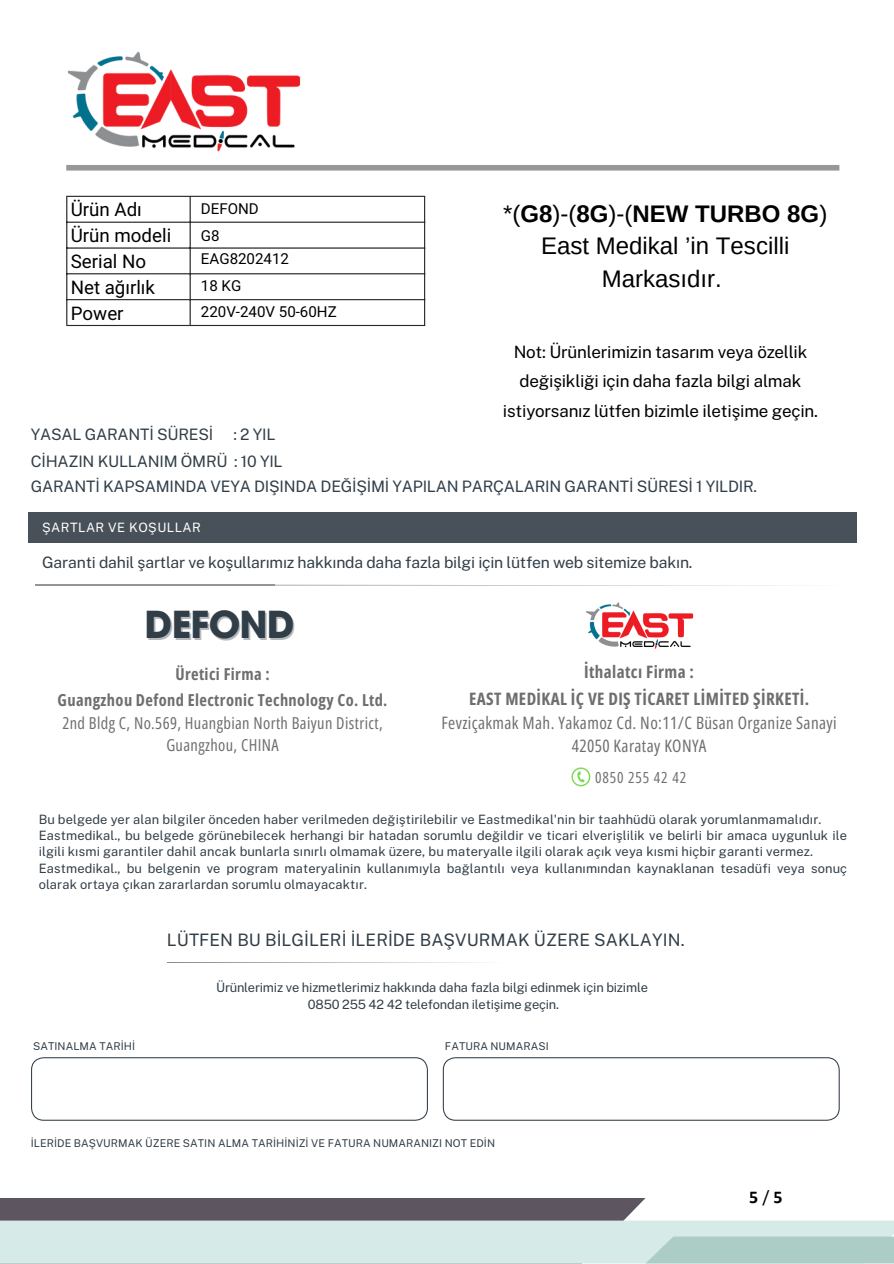
<style>
.page{position:relative;width:894px;height:1264px;background:#fff}
.page>*{position:absolute;margin:0;border:0;box-sizing:border-box;transform-origin:0 0}
.t1{font:700 37.05px "ITC Avant Garde Pro";letter-spacing:-.02em;color:#313e48}
.t2{font:24px/32.7px "Arimo";color:#000;text-align:center}
.t3{font:18.75px/25.8px "Araboto";color:#000}
.t4{font:700 18px "Calibri";color:#000}
.t5{font:17.1px/22.8px "Open Sans Condensed";letter-spacing:.025em;color:#6d6e70;text-align:center}
.t6{font:700 17.1px/27.2px "Open Sans Condensed";letter-spacing:.025em;color:#6d6e70;text-align:center}
.t7{font:17.1px "Public Sans";letter-spacing:.005em;color:#313e48}
.t8{font:16.95px/29.2px "Public Sans";letter-spacing:-.015em;color:#000;text-align:center}
.t9{font:16.5px/21.9px "Open Sans Condensed";letter-spacing:.025em;color:#6d6e70;text-align:center}
.t10{font:700 16.5px/26.1px "Open Sans Condensed";letter-spacing:.025em;color:#6d6e70;text-align:center}
.t11{font:15.75px/27px "Public Sans";letter-spacing:-.015em;color:#313e48}
.t12{font:15.3px "Open Sans Condensed";letter-spacing:.055em;color:#6d6e70}
.t13{font:15.15px "Araboto";color:#000}
.t14{font:12.9px/16px "Public Sans";letter-spacing:.01em;color:#313e48}
.t15{font:12.9px "Public Sans";letter-spacing:-.015em;color:#313e48}
.t16{font:12.9px "Public Sans";letter-spacing:.035em;color:#fff}
.t17{font:10.65px "Public Sans";letter-spacing:.005em;color:#313e48}
.s1{font-weight:700}
.s2{font-weight:400}
</style>
<div class="page">
<hr style="left:36px;top:584px;width:238px;height:1px;background:#939598">
<svg style="left:274px;top:584px;width:129px;height:1px"></svg>
<svg style="left:167px;top:962px;width:314px;height:1px"></svg>
<svg style="left:31px;top:1057px;width:397px;height:63px"></svg>
<svg style="left:442px;top:1057px;width:397px;height:63px"></svg>
<div style="left:28px;top:512px;width:829px;height:31px;background:#485059"></div>
<svg style="left:571px;top:767px;width:19px;height:19px"></svg>
<svg style="left:0;top:1198px;width:893px;height:65px"></svg>
<div style="left:66px;top:165px;width:773px;height:5px;background:#979797"></div>
<hr style="left:66px;top:197px;width:1px;height:128px;background:#2c2829">
<hr style="left:189px;top:197px;width:2px;height:128px;background:#2c2829">
<hr style="left:424px;top:197px;width:1px;height:128px;background:#2c2829">
<hr style="left:66px;top:196px;width:359px;height:1px;background:#2c2829">
<hr style="left:66px;top:222px;width:359px;height:1px;background:#2c2829">
<hr style="left:66px;top:247px;width:359px;height:1px;background:#2c2829">
<hr style="left:66px;top:273px;width:359px;height:1px;background:#2c2829">
<hr style="left:66px;top:299px;width:359px;height:1px;background:#2c2829">
<hr style="left:66px;top:325px;width:359px;height:1px;background:#2c2829">
<img style="left:586px;top:602px;width:107px;height:47px">
<img style="left:68px;top:51px;width:233px;height:101px">
<p class="t3" style="left:71px;top:198px;width:102px">Ürün Adı<br>Ürün modeli<br>Serial No<br>Net ağırlık<br>Power</p>
<h5 class="t13" style="left:201px;top:200px;width:59px">DEFOND</h5>
<h5 class="t13" style="left:201px;top:227px;width:20px">G8</h5>
<h5 class="t13" style="left:201px;top:277px;width:42px">18 KG</h5>
<h5 class="t13" style="left:201px;top:250px;width:89px">EAG8202412</h5>
<h2 class="t13" style="left:201px;top:302px;width:137px">220V-240V 50-60HZ</h2>
<h3 class="t11" style="left:31px;top:421px;width:184px">YASAL GARANTİ SÜRESİ</h3>
<h3 class="t11" style="left:31px;top:421px;width:253px;text-indent:203px">:2YIL<br>CİHAZIN KULLANIM ÖMRÜ : 10 YIL</h3>
<p class="t2" style="left:503px;top:197px;width:325px">*(<span class="s1">G8</span>)-(<span class="s1">8G</span>)-(<span class="s1">NEW TURBO 8G</span>)<br>East Medikal ’in Tescilli<br>Markasıdır.</p>
<p class="t8" style="left:503px;top:337px;width:316px">Not: Ürünleri mizi n tasarım veya özelli k değişi kliği içi n daha fazla bi lgi almak istiyorsanız lütfen bizi mle i letişi me geçi n.</p>
<p class="t11" style="left:31px;top:472px;width:727px">GARANTİ KAPSAMINDA VEYA DIŞINDA DEĞİŞİMİ YAPILAN PARÇALARIN GARANTİ SÜRESİ 1 YILDIR.</p>
<h5 class="t16" style="left:42px;top:519px;width:160px">ŞARTLAR VE KOŞULLAR</h5>
<p class="t11" style="left:42px;top:549px;width:651px">Garanti dahi l şartlar ve koşullarımız hakkında daha fazla bi lgi içi n lütfen web sitemize bakın.</p>
<p class="t1" style="left:145px;top:611px;width:151px">DEFOND</p>
<p class="t10" style="left:58px;top:660px;width:331px">Üretici Firma :<br>Guangzhou Defond Electronic Technology Co. Ltd.</p>
<p class="t9" style="left:62px;top:711px;width:321px">2nd Bldg C, No.569, Huangbian North Baiyun District,<br>Guangzhou, CHINA</p>
<p class="t6" style="left:469px;top:657px;width:341px">İthalatcı Firma :<br>EAST MEDİKAL İÇ VE DIŞ TİCARET LİMİTED ŞİRKETİ.</p>
<p class="t5" style="left:441px;top:711px;width:397px">Fevziçakmak Mah. Yakamoz Cd. No:11/C Büsan Organize Sanayi<br>42050 Karatay KONYA</p>
<h4 class="t12" style="left:595px;top:766px;width:93px">0850 255 42 42</h4>
<h6 class="t14" style="left:39px;top:811px;width:784px">Bu belgede yer alan bi lgi ler önceden haber veri lmeden değişti ri lebi li r ve Eastmedi kal'ni n bi r taahhüdü olarak yorumlanmamalıdır.</h6>
<h1 class="t14" style="left:39px;top:827px;width:809px">Eastmedi kal., bu belgede görünebi lecek herhangi bi r hatadan sorumlu deği ldi r ve ticari elverişli li k ve beli rli bi r amaca uygunluk i le i lgi li kısmi garanti ler dahi l ancak bunlarla sınırlı olmamak üzere, bu materyalle i lgi li olarak açık veya kısmi hiçbi r garanti vermez.</h1>
<h6 class="t14" style="left:39px;top:859px;width:809px">Eastmedi kal., bu belgeni n ve program materyali ni n kullanımıyla bağlantılı veya kullanımından kaynaklanan tesadüfi veya sonuç olarak ortaya çıkan zararlardan sorumlu olmayacaktır.</h6>
<h6 class="t7" style="left:167px;top:930px;width:519px">LÜTFEN BU BİLGİLERİ İLERİDE BAŞVURMAK ÜZERE SAKLAYIN.</h6>
<p class="t17" style="left:33px;top:1040px;width:103px">SATINALMA TARİHİ</p>
<h5 class="t15" style="left:216px;top:979px;width:433px">Ürünleri miz ve hizmetleri miz hakkında daha fazla bi lgi edi nmek içi n bizi mle</h5>
<p class="t15" style="left:308px;top:996px;width:253px">0850 255 42 42 telefondan i letişi me geçi n.</p>
<p class="t17" style="left:445px;top:1040px;width:105px">FATURA NUMARASI</p>
<h4 class="t17" style="left:31px;top:1136px;width:465px">İLERİDE BAŞVURMAK ÜZERE SATIN ALMA TARİHİNİZİ VE FATURA NUMARANIZI NOT EDİN</h4>
<h5 class="t4" style="left:749px;top:1189px;width:35px">5<span class="s2">/</span>5</h5>
</div>
